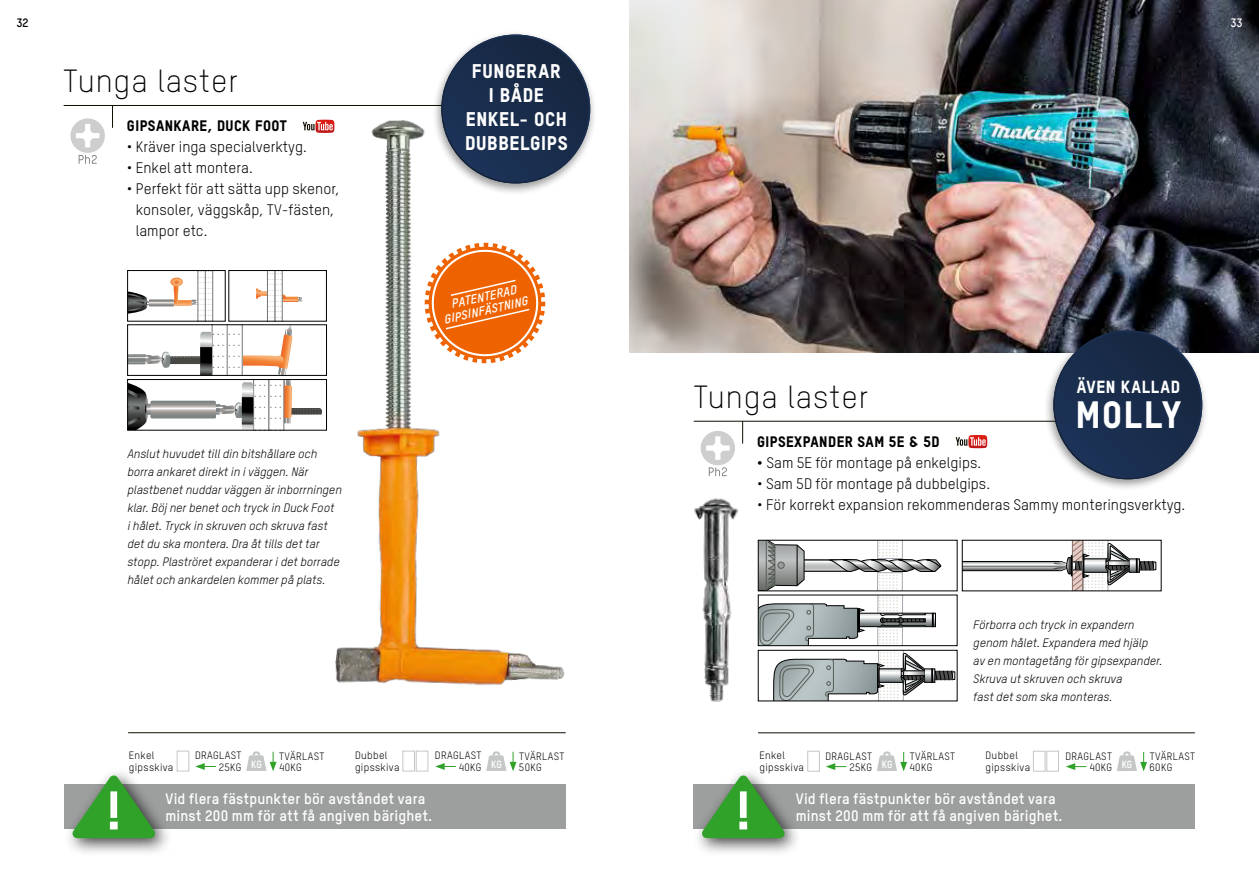
<style>
.page{position:relative;width:1259px;height:893px;background:#fff}
.page>*{position:absolute;margin:0;border:0;box-sizing:border-box;transform-origin:0 0}
.t1{font:800 37.5px "TSTAR";letter-spacing:.045em;color:#fff}
.t2{font:300 31.5px "TSTAR";letter-spacing:.03em;color:#000}
.t3{font:800 19.5px/24px "TSTAR";letter-spacing:.035em;color:#fff;text-align:center}
.t4{font:800 17.25px "TSTAR";letter-spacing:.05em;color:#fff}
.t5{font:15px/21px "TSTAR";color:#000}
.t6{font:700 15px/16.5px "TSTAR";letter-spacing:.015em;color:#fff}
.t7{font:800 15px "TSTAR";letter-spacing:.03em;color:#000}
.t8{font:italic 700 12.3px/13.4px "TSTAR";color:#fff;text-align:center}
.t9{font:italic 12px/18px "TSTAR";color:#000}
.t10{font:700 12px "TSTAR";color:#000}
.t11{font:700 12px "TSTAR";color:#fff}
.t12{font:10.5px/11.7px "TSTAR";letter-spacing:.03em;color:#000}
.t13{font:700 10.35px "TSTAR";letter-spacing:-.01em;color:#fff}
.t14{font:9.3px/11.1px "Myriad Pro";color:#000;text-align:justify}
.t15{font:4.5px/5.4px "Myriad Pro";color:#000;text-align:justify}
.s1{font-weight:800}
</style>
<div class="page">
<img style="left:629px;top:0;width:630px;height:353px">
<hr style="left:64px;top:105px;width:501px;height:1px;background:#100d00">
<div style="left:693px;top:784px;width:502px;height:45px;background:#9d9e9e"></div>
<div style="left:64px;top:784px;width:502px;height:45px;background:#9d9e9e"></div>
<hr style="left:694px;top:421px;width:501px;height:1px;background:#100d00">
<div style="left:127px;top:270px;width:98px;height:51px;border:1px solid #000"></div>
<svg style="left:128px;top:271px;width:194px;height:159px"></svg>
<div style="left:229px;top:270px;width:98px;height:51px;border:1px solid #000"></div>
<svg style="left:70px;top:106px;width:43px;height:58px"></svg>
<svg style="left:699px;top:421px;width:44px;height:56px"></svg>
<img style="left:331px;top:119px;width:234px;height:566px">
<svg style="left:962px;top:542px;width:194px;height:50px"></svg>
<svg style="left:758px;top:540px;width:197px;height:162px"></svg>
<div style="left:758px;top:650px;width:199px;height:51px;border:1px solid #000"></div>
<img style="left:694px;top:498px;width:45px;height:204px">
<hr style="left:128px;top:732px;width:438px;height:1px;background:#100d00">
<hr style="left:758px;top:732px;width:436px;height:1px;background:#100d00">
<div style="left:402px;top:751px;width:13px;height:20px;border:1px solid #c5c7c7"></div>
<div style="left:416px;top:751px;width:12px;height:20px;border:1px solid #c5c7c7"></div>
<div style="left:177px;top:751px;width:12px;height:20px;border:1px solid #c5c7c7"></div>
<svg style="left:195px;top:763px;width:21px;height:7px"></svg>
<svg style="left:246px;top:751px;width:30px;height:20px"></svg>
<svg style="left:435px;top:763px;width:21px;height:7px"></svg>
<svg style="left:486px;top:751px;width:30px;height:20px"></svg>
<div style="left:1033px;top:751px;width:12px;height:21px;border:1px solid #c5c7c7"></div>
<div style="left:1046px;top:751px;width:13px;height:21px;border:1px solid #c5c7c7"></div>
<div style="left:807px;top:751px;width:13px;height:21px;border:1px solid #c5c7c7"></div>
<svg style="left:826px;top:763px;width:20px;height:7px"></svg>
<svg style="left:877px;top:751px;width:30px;height:20px"></svg>
<svg style="left:1066px;top:763px;width:20px;height:7px"></svg>
<svg style="left:1117px;top:751px;width:30px;height:20px"></svg>
<svg style="left:303px;top:120px;width:31px;height:13px"></svg>
<svg style="left:955px;top:435px;width:32px;height:13px"></svg>
<svg style="left:422px;top:241px;width:125px;height:124px"></svg>
<div style="left:432px;top:30px;width:165px;height:166px;background:#000;opacity:.4"></div>
<svg style="left:441px;top:35px;width:149px;height:148px"></svg>
<div style="left:443px;top:36px;width:146px;height:146px;background:#192c4b;border-radius:73px"></div>
<div style="left:1043px;top:326px;width:166px;height:165px;background:#000;opacity:.4"></div>
<svg style="left:1053px;top:330px;width:149px;height:149px"></svg>
<div style="left:1054px;top:332px;width:146px;height:146px;background:#192c4b;border-radius:73px"></div>
<div style="left:63px;top:766px;width:110px;height:91px;background:#000;opacity:.75"></div>
<svg style="left:71px;top:775px;width:85px;height:63px"></svg>
<div style="left:693px;top:766px;width:109px;height:91px;background:#000;opacity:.75"></div>
<svg style="left:701px;top:775px;width:85px;height:63px"></svg>
<p class="t10" style="left:17px;top:16px;width:14px">32</p>
<p class="t11" style="left:1230px;top:16px;width:14px">33</p>
<h2 class="t2" style="left:63px;top:63px;width:176px">Tunga laster</h2>
<p class="t7" style="left:127px;top:117px;width:161px">GIPSANKARE, DUCK FOOT</p>
<p class="t5" style="left:127px;top:136px;width:181px">• Kräver inga specialverktyg.</p>
<p class="t5" style="left:127px;top:157px;width:127px">• Enkel att montera.</p>
<p class="t5" style="left:136px;top:178px;width:205px;text-indent:-9px">• Perfekt för att sätta upp skenor, konsoler, väggskåp, TV-fästen, lampor etc.</p>
<p class="t15" style="left:198px;top:270px;width:15px">˙ ˙ ˙ ˙ ˙ ˙ ˙ ˙ ˙ ˙ ˙ ˙ ˙ ˙ ˙ ˙ ˙ ˙ ˙ ˙ ˙ ˙ ˙ ˙ ˙ ˙ ˙ ˙ ˙ ˙</p>
<p class="t15" style="left:198px;top:303px;width:15px">˙ ˙ ˙ ˙ ˙ ˙</p>
<p class="t15" style="left:198px;top:314px;width:15px">˙ ˙ ˙ ˙ ˙ ˙ ˙ ˙ ˙ ˙ ˙ ˙</p>
<p class="t14" style="left:212px;top:331px;width:29px">˙ ˙ ˙ ˙ ˙ ˙ ˙ ˙ ˙ ˙ ˙ ˙ ˙ ˙ ˙ ˙ ˙ ˙ ˙ ˙ ˙ ˙ ˙ ˙</p>
<p class="t15" style="left:268px;top:272px;width:15px">˙ ˙ ˙ ˙ ˙ ˙ ˙ ˙ ˙ ˙ ˙ ˙ ˙ ˙ ˙ ˙ ˙ ˙ ˙ ˙ ˙ ˙ ˙ ˙ ˙ ˙ ˙ ˙ ˙ ˙</p>
<p class="t15" style="left:268px;top:305px;width:15px">˙ ˙ ˙ ˙ ˙ ˙ ˙ ˙ ˙ ˙ ˙ ˙ ˙ ˙ ˙ ˙ ˙ ˙</p>
<p class="t14" style="left:254px;top:382px;width:30px">˙ ˙ ˙ ˙ ˙ ˙ ˙ ˙ ˙ ˙ ˙ ˙ ˙ ˙ ˙ ˙ ˙ ˙ ˙ ˙ ˙ ˙ ˙ ˙ ˙ ˙ ˙ ˙ ˙ ˙</p>
<p class="t14" style="left:254px;top:449px;width:30px">˙ ˙ ˙ ˙ ˙ ˙</p>
<p class="t14" style="left:254px;top:471px;width:30px">˙ ˙ ˙ ˙ ˙ ˙</p>
<p class="t9" style="left:127px;top:445px;width:216px">Anslut huvudet till din bitshållare och borra ankaret direkt in i väggen. När plastbenet nuddar väggen är inborrningen klar. Böj ner benet och tryck in Duck Foot<br>i hålet. Tryck in skruven och skruva fast det du ska montera. Dra åt tills det tar stopp. Plaströret expanderar i det borrade hålet och ankardelen kommer på plats.</p>
<h3 class="t3" style="left:465px;top:59px;width:104px">FUNGERAR<br>I BÅDE<br>ENKEL- OCH<br>DUBBELGIPS</h3>
<p class="t8" style="left:439px;top:300px;width:87px;rotate:-13deg">PATENTERAD<br>GIPSINFÄSTNING</p>
<h3 class="t4" style="left:1077px;top:376px;width:105px">ÄVEN KALLAD</h3>
<h1 class="t1" style="left:1076px;top:391px;width:107px">MOLLY</h1>
<h2 class="t2" style="left:693px;top:378px;width:176px">Tunga laster</h2>
<p class="t7" style="left:757px;top:432px;width:184px">GIPSEXPANDER SAM 5E &amp; 5D</p>
<p class="t5" style="left:757px;top:452px;width:225px"><span class="s1">•</span> Sam 5E för montage på enkelgips.</p>
<p class="t5" style="left:757px;top:473px;width:234px">• Sam 5D för montage på dubbelgips.</p>
<p class="t5" style="left:757px;top:494px;width:430px">• För korrekt expansion rekommenderas Sammy monteringsverktyg.</p>
<p class="t9" style="left:973px;top:616px;width:191px">Förborra och tryck in expandern genom hålet. Expandera med hjälp av en montagetång för gipsexpander.<br>Skruva ut skruven och skruva<br>fast det som ska monteras.</p>
<p class="t12" style="left:279px;top:750px;width:47px">TVÄRLAST</p>
<p class="t12" style="left:355px;top:750px;width:46px">Dubbel gipsskiva</p>
<p class="t13" style="left:491px;top:758px;width:12px">KG</p>
<p class="t12" style="left:519px;top:750px;width:47px">TVÄRLAST</p>
<p class="t12" style="left:759px;top:750px;width:46px">Enkel gipsskiva</p>
<p class="t13" style="left:881px;top:758px;width:12px">KG</p>
<p class="t12" style="left:909px;top:750px;width:47px">TVÄRLAST</p>
<p class="t12" style="left:985px;top:750px;width:46px">Dubbel gipsskiva</p>
<p class="t13" style="left:1121px;top:758px;width:12px">KG</p>
<p class="t12" style="left:1149px;top:750px;width:47px">TVÄRLAST</p>
<p class="t12" style="left:129px;top:750px;width:46px">Enkel gipsskiva</p>
<p class="t13" style="left:251px;top:758px;width:12px">KG</p>
<p class="t12" style="left:195px;top:750px;width:48px;text-align:right">DRAGLAST<br>25KG</p>
<p class="t12" style="left:279px;top:761px;width:24px">40KG</p>
<p class="t12" style="left:435px;top:750px;width:48px;text-align:right">DRAGLAST<br>40KG</p>
<p class="t12" style="left:519px;top:761px;width:24px">50KG</p>
<p class="t12" style="left:825px;top:750px;width:48px;text-align:right">DRAGLAST<br>25KG</p>
<p class="t12" style="left:909px;top:761px;width:24px">40KG</p>
<p class="t12" style="left:1065px;top:750px;width:48px;text-align:right">DRAGLAST<br>40KG</p>
<p class="t12" style="left:1149px;top:761px;width:24px">60KG</p>
<p class="t6" style="left:165px;top:791px;width:268px">Vid flera fästpunkter bör avståndet vara minst 200 mm för att få angiven bärighet.</p>
<p class="t6" style="left:796px;top:791px;width:268px">Vid flera fästpunkter bör avståndet vara minst 200 mm för att få angiven bärighet.</p>
</div>
